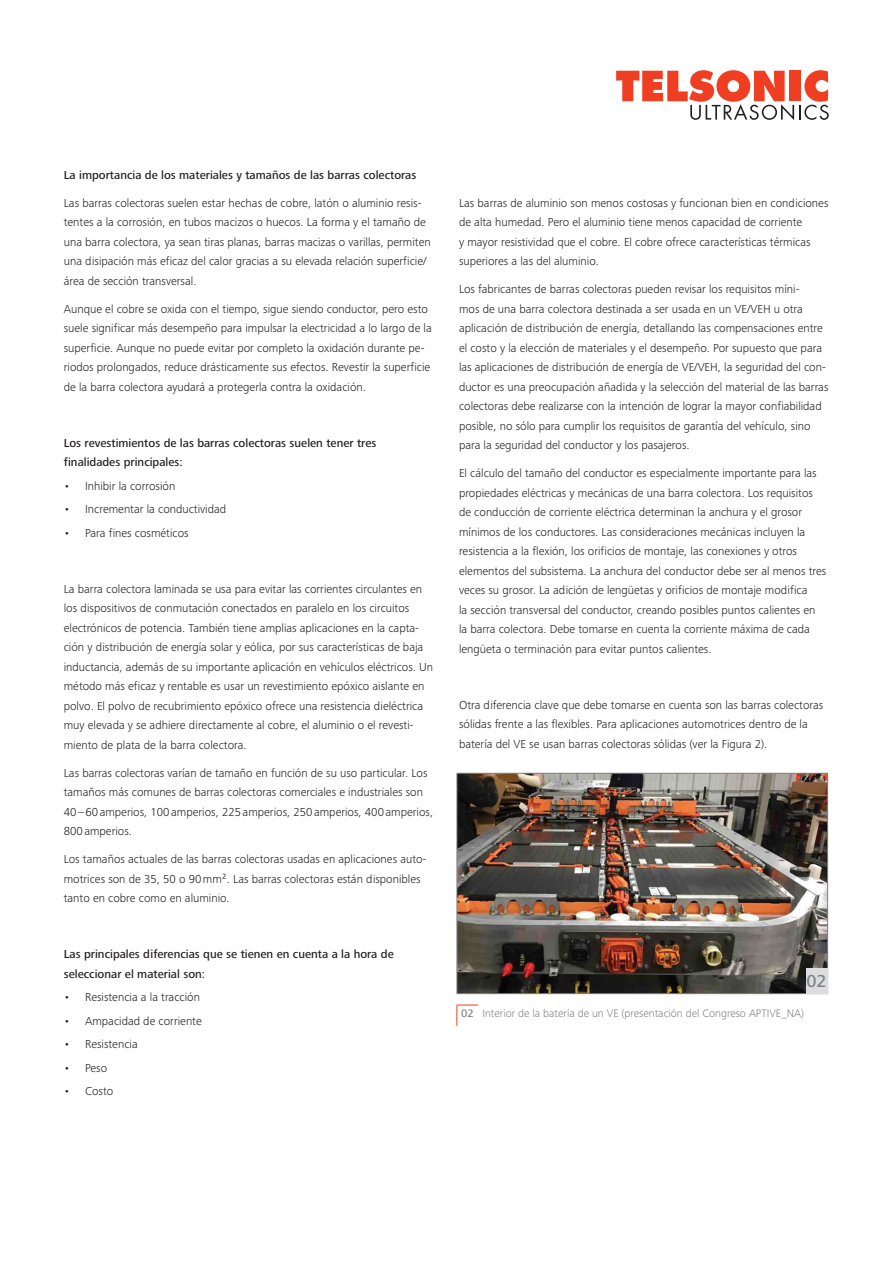
<style>
.page{position:relative;width:893px;height:1263px;background:#fff}
.page>*{position:absolute;margin:0;border:0;box-sizing:border-box;transform-origin:0 0}
.t1{font:500 18px "Frutiger Next Pro";color:#808285}
.t2{font:300 12px/19.5px "Frutiger Next Pro";color:#231f20}
.t3{font:500 12px/19.5px "Frutiger Next Pro";color:#231f20}
.t4{font:300 11.25px "Frutiger Next Pro";color:#808285}
.s1{font-weight:500}
</style>
<div class="page">
<svg style="left:616px;top:70px;width:213px;height:50px"></svg>
<img style="left:456px;top:772px;width:372px;height:222px">
<div style="left:806px;top:968px;width:21px;height:25px;background:#dcdddf"></div>
<svg style="left:456px;top:1005px;width:22px;height:21px"></svg>
<p class="t3" style="left:64px;top:165px;width:354px">La importancia de los materiales y tamaños de las barras colectoras</p>
<p class="t2" style="left:64px;top:193px;width:368px">Las barras colectoras suelen estar hechas de cobre, latón o aluminio resis&shy;tentes a la corrosión, en tubos macizos o huecos. La forma y el tamaño de una barra colectora, ya sean tiras planas, barras macizas o varillas, permiten una disipación más eficaz del calor gracias a su elevada relación superficie/ área de sección transversal.</p>
<p class="t2" style="left:64px;top:299px;width:369px">Aunque el cobre se oxida con el tiempo, sigue siendo conductor, pero esto suele significar más desempeño para impulsar la electricidad a lo largo de la superficie. Aunque no puede evitar por completo la oxidación durante pe&shy;riodos prolongados, reduce drásticamente sus efectos. Revestir la superficie de la barra colectora ayudará a protegerla contra la oxidación.</p>
<p class="t3" style="left:64px;top:433px;width:314px">Los revestimientos de las barras colectoras suelen tener tres finalidades principales:</p>
<p class="t2" style="left:64px;top:476px;width:113px">• Inhibir la corrosión</p>
<p class="t2" style="left:64px;top:500px;width:164px">• Incrementar la conductividad</p>
<p class="t2" style="left:64px;top:523px;width:126px">• Para fines cosméticos</p>
<p class="t2" style="left:64px;top:579px;width:371px">La barra colectora laminada se usa para evitar las corrientes circulantes en los dispositivos de conmutación conectados en paralelo en los circuitos electrónicos de potencia. También tiene amplias aplicaciones en la capta&shy;ción y distribución de energía solar y eólica, por sus características de baja inductancia, además de su importante aplicación en vehículos eléctricos. Un método más eficaz y rentable es usar un revestimiento epóxico aislante en polvo. El polvo de recubrimiento epóxico ofrece una resistencia dieléctrica muy elevada y se adhiere directamente al cobre, el aluminio o el revesti&shy;miento de plata de la barra colectora.</p>
<p class="t2" style="left:64px;top:763px;width:371px">Las barras colectoras varían de tamaño en función de su uso particular. Los tamaños más comunes de barras colectoras comerciales e industriales son 40–60amperios, 100amperios, 225amperios, 250amperios, 400amperios, 800amperios.</p>
<p class="t2" style="left:64px;top:850px;width:364px">Los tamaños actuales de las barras colectoras usadas en aplicaciones auto&shy;motrices son de 35, 50 o 90mm². Las barras colectoras están disponibles tanto en cobre como en aluminio.</p>
<p class="t3" style="left:64px;top:945px;width:331px">Las principales diferencias que se tienen en cuenta a la hora de seleccionar el material son:</p>
<p class="t2" style="left:64px;top:988px;width:138px">• Resistencia a la tracción</p>
<p class="t2" style="left:64px;top:1011px;width:140px">• Ampacidad de corriente</p>
<p class="t2" style="left:64px;top:1035px;width:75px">• Resistencia</p>
<p class="t2" style="left:64px;top:1058px;width:45px">• Peso</p>
<p class="t2" style="left:64px;top:1082px;width:51px">• Costo</p>
<p class="t2" style="left:459px;top:193px;width:371px">Las barras de aluminio son menos costosas y funcionan bien en condiciones de alta humedad. Pero el aluminio tiene menos capacidad de corriente<br>y mayor resistividad que el cobre. El cobre ofrece características térmicas superiores a las del aluminio.</p>
<p class="t2" style="left:459px;top:279px;width:371px">Los fabricantes de barras colectoras pueden revisar los requisitos míni-<br>mos de una barra colectora destinada a ser usada en un VE/VEH u otra aplicación de distribución de energía, detallando las compensaciones entre el costo y la elección de materiales y el desempeño. Por supuesto que para las aplicaciones de distribución de energía de VE/VEH, la seguridad del con&shy;ductor es una preocupación añadida y la selección del material de las barras colectoras debe realizarse con la intención de lograr la mayor confiabilidad posible, no sólo para cumplir los requisitos de garantía del vehículo, sino para la seguridad del conductor y los pasajeros.</p>
<p class="t2" style="left:459px;top:463px;width:369px">El cálculo del tamaño del conductor es especialmente importante para las propiedades eléctricas y mecánicas de una barra colectora. Los requisitos de conducción de corriente eléctrica determinan la anchura y el grosor mínimos de los conductores. Las consideraciones mecánicas incluyen la resistencia a la flexión, los orificios de montaje, las conexiones y otros elementos del subsistema. La anchura del conductor debe ser al menos tres veces su grosor. La adición de lengüetas y orificios de montaje modifica<br>la sección transversal del conductor, creando posibles puntos calientes en la barra colectora. Debe tomarse en cuenta la corriente máxima de cada lengüeta o terminación para evitar puntos calientes.</p>
<p class="t2" style="left:459px;top:695px;width:366px">Otra diferencia clave que debe tomarse en cuenta son las barras colectoras sólidas frente a las flexibles. Para aplicaciones automotrices dentro de la batería del VE se usan barras colectoras sólidas (ver la Figura 2).</p>
<h1 class="t1" style="left:806px;top:971px;width:22px">02</h1>
<p class="t4" style="left:461px;top:1007px;width:344px"><span class="s1">02</span> Interior de la batería de un VE (presentación del Congreso APTIVE_NA)</p>
</div>
